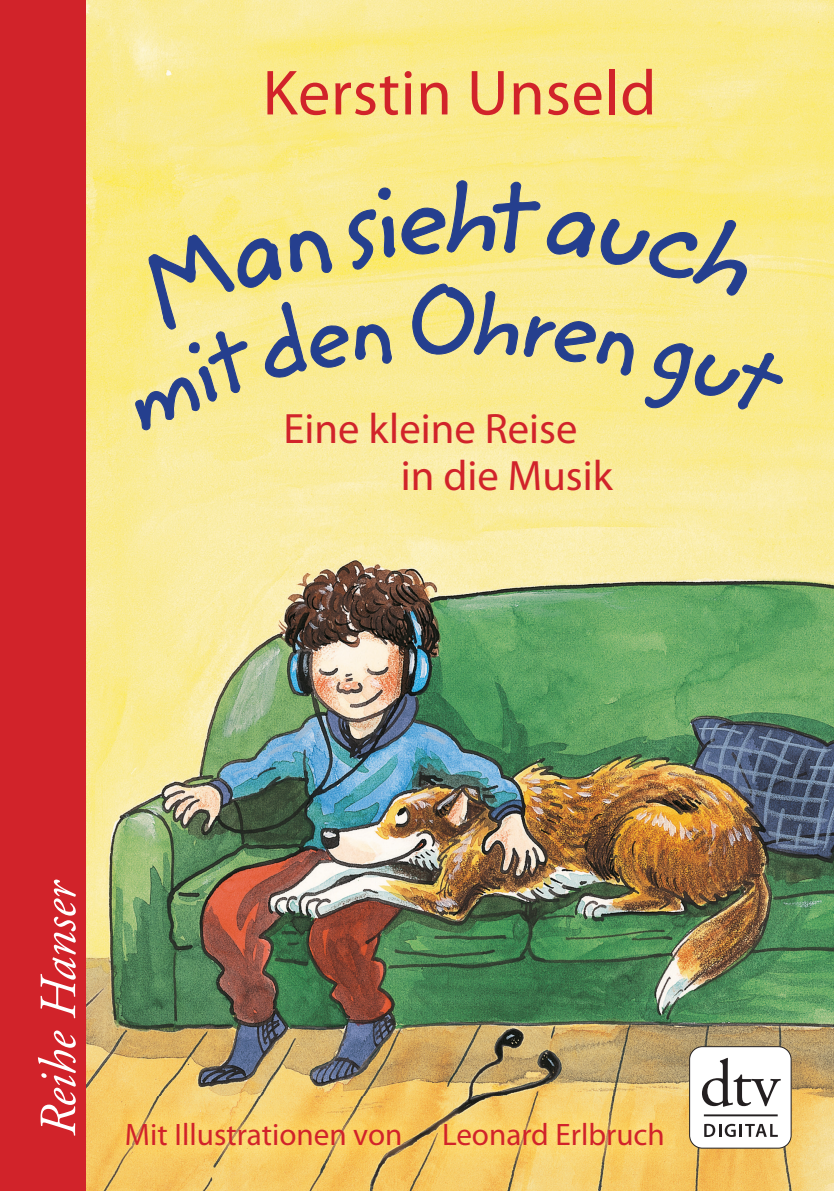
<style>
.page{position:relative;width:834px;height:1191px;background:#fff}
.page>*{position:absolute;margin:0;border:0;box-sizing:border-box;transform-origin:0 0}
.t1{font:64.2px "Myriad Pro";letter-spacing:.01em;color:#d1232a}
.t2{font:italic 52px "DTVA Garamond";color:#fff}
.t3{font:42.6px/47.2px "Myriad Pro";color:#d1232a}
.t4{font:31.2px "Myriad Pro";color:#d1232a}
</style>
<div class="page">
<img style="left:85px;top:0;width:748px;height:1191px">
<svg style="left:133px;top:284px;width:649px;height:146px;fill:#faea8f"></svg>
<svg style="left:148px;top:129px;width:601px;height:201px"></svg>
<svg style="left:148px;top:181px;width:599px;height:148px"></svg>
<div style="left:0;top:0;width:85px;height:1191px;background:#d1232a"></div>
<img style="left:100px;top:1096px;width:589px;height:76px">
<div style="left:689px;top:1046px;width:102px;height:102px;background:#fff;border-radius:13px"></div>
<div style="left:689px;top:1046px;width:102px;height:102px;border:1px solid #231f20;border-radius:13px"></div>
<svg style="left:702px;top:1057px;width:78px;height:59px"></svg>
<svg style="left:704px;top:1123px;width:73px;height:14px"></svg>
<h1 class="t1" style="left:262px;top:53px;width:395px">Kerstin Unseld</h1>
<h3 class="t3" style="left:400px;top:404px;width:213px;text-indent:-117px">Eine kleine Reise in die Musik</h3>
<h2 class="t2" style="left:31px;top:1138px;width:260px;rotate:-90deg">Reihe Hanser</h2>
<p class="t4" style="left:125px;top:1115px;width:279px">Mit Illustrationen von</p>
<p class="t4" style="left:442px;top:1115px;width:224px">Leonard Erlbruch</p>
</div>
